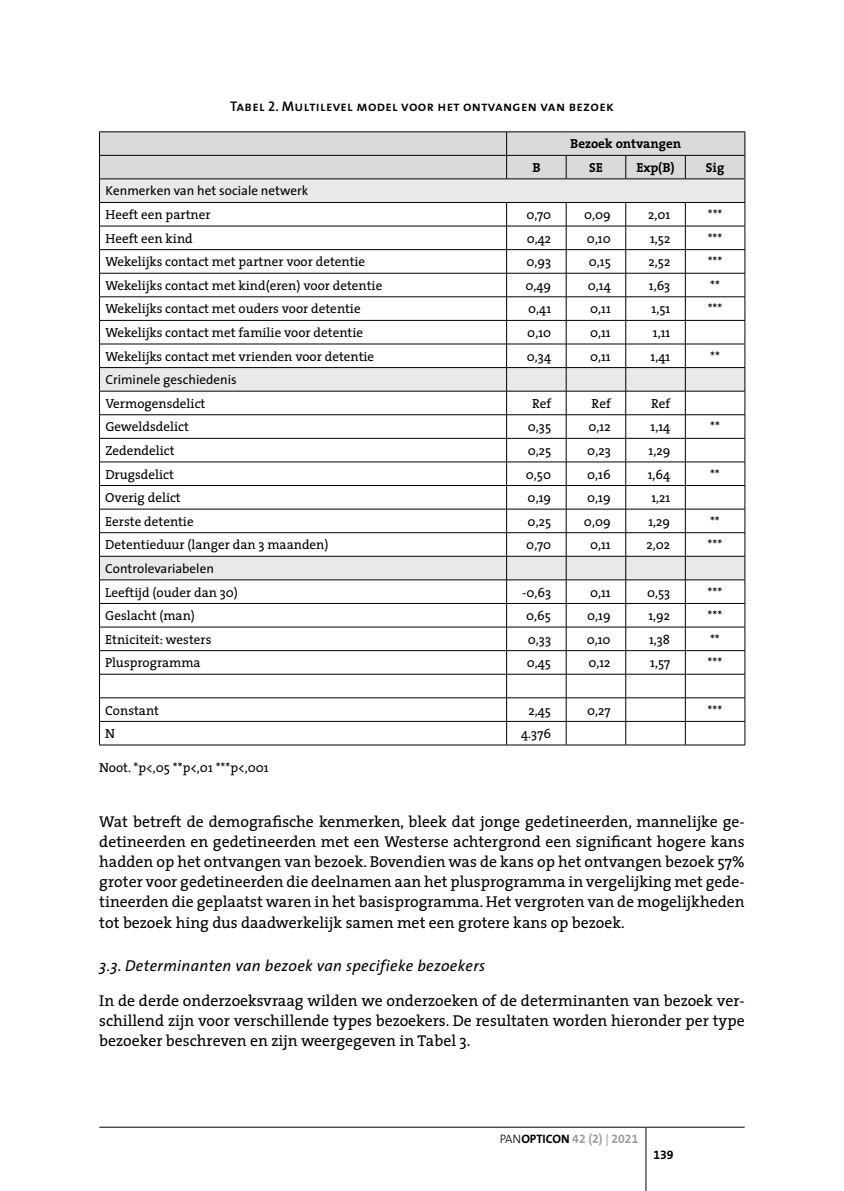
<style>
.page{position:relative;width:844px;height:1191px;background:#fff}
.page>*{position:absolute;margin:0;border:0;box-sizing:border-box;transform-origin:0 0}
.t1{font:15.75px/20.1px "The Serif 5";color:#000;text-align:justify}
.t2{font:italic 15.75px "The Sans 5";letter-spacing:.02em;color:#000}
.t3{font:14px "The Sans 6 Semi Bold Caps";letter-spacing:.02em;color:#000}
.t4{font:13.12px "The Serif 5";color:#000}
.t5{font:13.12px "The Sans 5";color:#000}
.t6{font:700 13.12px "The Serif 7";color:#000}
.t7{font:12.25px "The Sans 7 Bold Expert";color:#9c9c9c}
.t8{font:12.25px "The Sans 7 Bold Expert";color:#000}
.s1{font-family:"The Sans 3 Light Caps";color:#000}
.s2{font-family:"The Sans 7 Bold Caps";color:#000}
.s3{font-family:"The Sans 5"}
</style>
<div class="page">
<hr style="left:99px;top:1126px;width:645px;height:1px;background:#000">
<hr style="left:645px;top:1127px;width:1px;height:64px;background:#000">
<hr style="left:99px;top:131px;width:407px;height:1px;background:#000">
<hr style="left:506px;top:131px;width:60px;height:1px;background:#000">
<hr style="left:566px;top:131px;width:59px;height:1px;background:#000">
<hr style="left:625px;top:131px;width:60px;height:1px;background:#000">
<hr style="left:685px;top:131px;width:60px;height:1px;background:#000">
<svg style="left:99px;top:132px;width:646px;height:613px"></svg>
<hr style="left:99px;top:579px;width:407px;height:1px;background:#000">
<hr style="left:506px;top:579px;width:60px;height:1px;background:#000">
<hr style="left:566px;top:579px;width:59px;height:1px;background:#000">
<hr style="left:625px;top:579px;width:60px;height:1px;background:#000">
<hr style="left:685px;top:579px;width:60px;height:1px;background:#000">
<p class="t3" style="left:230px;top:95px;width:385px">Tabel 2. Multilevel model voor het ontvangen van bezoek</p>
<p class="t6" style="left:570px;top:133px;width:112px">Bezoek ontvangen</p>
<p class="t6" style="left:532px;top:156px;width:10px">B</p>
<p class="t6" style="left:589px;top:156px;width:15px">SE</p>
<p class="t6" style="left:636px;top:156px;width:40px">Exp(B)</p>
<p class="t6" style="left:705px;top:156px;width:20px">Sig</p>
<p class="t5" style="left:105px;top:180px;width:204px">Kenmerken van het sociale netwerk</p>
<p class="t4" style="left:105px;top:204px;width:107px">Heeft een partner</p>
<p class="t4" style="left:526px;top:204px;width:26px">0,70</p>
<p class="t4" style="left:584px;top:204px;width:28px">0,09</p>
<p class="t4" style="left:648px;top:204px;width:24px">2,01</p>
<p class="t4" style="left:707px;top:204px;width:16px">***</p>
<p class="t4" style="left:105px;top:227px;width:89px">Heeft een kind</p>
<p class="t4" style="left:526px;top:227px;width:26px">0,42</p>
<p class="t4" style="left:586px;top:227px;width:25px">0,10</p>
<p class="t4" style="left:650px;top:227px;width:22px">1,52</p>
<p class="t4" style="left:105px;top:251px;width:261px">Wekelijks contact met partner voor detentie</p>
<p class="t4" style="left:526px;top:251px;width:26px">0,93</p>
<p class="t4" style="left:588px;top:251px;width:23px">0,15</p>
<p class="t4" style="left:648px;top:251px;width:23px">2,52</p>
<p class="t4" style="left:707px;top:227px;width:16px">***</p>
<p class="t4" style="left:707px;top:251px;width:16px">***</p>
<p class="t4" style="left:105px;top:274px;width:278px">Wekelijks contact met kind(eren) voor detentie</p>
<p class="t4" style="left:525px;top:274px;width:27px">0,49</p>
<p class="t4" style="left:587px;top:274px;width:24px">0,14</p>
<p class="t4" style="left:648px;top:274px;width:23px">1,63</p>
<p class="t4" style="left:710px;top:274px;width:11px">**</p>
<p class="t4" style="left:105px;top:298px;width:257px">Wekelijks contact met ouders voor detentie</p>
<p class="t4" style="left:528px;top:298px;width:24px">0,41</p>
<p class="t4" style="left:590px;top:298px;width:22px">0,11</p>
<p class="t4" style="left:651px;top:298px;width:20px">1,51</p>
<p class="t4" style="left:707px;top:298px;width:16px">***</p>
<p class="t4" style="left:105px;top:322px;width:259px">Wekelijks contact met familie voor detentie</p>
<p class="t4" style="left:527px;top:322px;width:25px">0,10</p>
<p class="t4" style="left:590px;top:322px;width:22px">0,11</p>
<p class="t4" style="left:652px;top:322px;width:19px">1,11</p>
<p class="t4" style="left:105px;top:345px;width:270px">Wekelijks contact met vrienden voor detentie</p>
<p class="t4" style="left:527px;top:345px;width:26px">0,34</p>
<p class="t4" style="left:590px;top:345px;width:22px">0,11</p>
<p class="t4" style="left:650px;top:345px;width:21px">1,41</p>
<p class="t5" style="left:105px;top:369px;width:133px">Criminele geschiedenis</p>
<p class="t4" style="left:105px;top:392px;width:101px">Vermogensdelict</p>
<p class="t4" style="left:532px;top:392px;width:21px">Ref</p>
<p class="t4" style="left:591px;top:392px;width:21px">Ref</p>
<p class="t4" style="left:651px;top:392px;width:21px">Ref</p>
<p class="t4" style="left:105px;top:416px;width:85px">Geweldsdelict</p>
<p class="t4" style="left:528px;top:416px;width:25px">0,35</p>
<p class="t4" style="left:588px;top:416px;width:24px">0,12</p>
<p class="t4" style="left:650px;top:416px;width:21px">1,14</p>
<p class="t4" style="left:710px;top:345px;width:11px">**</p>
<p class="t4" style="left:710px;top:416px;width:11px">**</p>
<p class="t4" style="left:105px;top:439px;width:71px">Zedendelict</p>
<p class="t4" style="left:527px;top:439px;width:25px">0,25</p>
<p class="t4" style="left:587px;top:439px;width:25px">0,23</p>
<p class="t4" style="left:648px;top:439px;width:23px">1,29</p>
<p class="t4" style="left:105px;top:463px;width:70px">Drugsdelict</p>
<p class="t4" style="left:526px;top:463px;width:27px">0,50</p>
<p class="t4" style="left:587px;top:463px;width:25px">0,16</p>
<p class="t4" style="left:647px;top:463px;width:24px">1,64</p>
<p class="t4" style="left:710px;top:463px;width:11px">**</p>
<p class="t4" style="left:105px;top:487px;width:77px">Overig delict</p>
<p class="t4" style="left:527px;top:487px;width:25px">0,19</p>
<p class="t4" style="left:587px;top:487px;width:25px">0,19</p>
<p class="t4" style="left:651px;top:487px;width:20px">1,21</p>
<p class="t4" style="left:105px;top:510px;width:90px">Eerste detentie</p>
<p class="t4" style="left:527px;top:510px;width:25px">0,25</p>
<p class="t4" style="left:583px;top:510px;width:28px">0,09</p>
<p class="t4" style="left:648px;top:510px;width:23px">1,29</p>
<p class="t4" style="left:709px;top:510px;width:11px">**</p>
<p class="t4" style="left:105px;top:534px;width:225px">Detentieduur (langer dan 3 maanden)</p>
<p class="t4" style="left:526px;top:534px;width:26px">0,70</p>
<p class="t4" style="left:590px;top:534px;width:22px">0,11</p>
<p class="t4" style="left:646px;top:534px;width:25px">2,02</p>
<p class="t5" style="left:105px;top:557px;width:110px">Controlevariabelen</p>
<p class="t4" style="left:105px;top:581px;width:134px">Leeftijd (ouder dan 30)</p>
<p class="t4" style="left:522px;top:581px;width:31px">-0,63</p>
<p class="t4" style="left:590px;top:581px;width:22px">0,11</p>
<p class="t4" style="left:646px;top:581px;width:25px">0,53</p>
<p class="t4" style="left:105px;top:605px;width:91px">Geslacht (man)</p>
<p class="t4" style="left:526px;top:605px;width:26px">0,65</p>
<p class="t4" style="left:587px;top:605px;width:25px">0,19</p>
<p class="t4" style="left:648px;top:605px;width:23px">1,92</p>
<p class="t4" style="left:707px;top:534px;width:16px">***</p>
<p class="t4" style="left:707px;top:581px;width:16px">***</p>
<p class="t4" style="left:707px;top:605px;width:16px">***</p>
<p class="t4" style="left:105px;top:628px;width:108px">Etniciteit: westers</p>
<p class="t4" style="left:527px;top:628px;width:25px">0,33</p>
<p class="t4" style="left:586px;top:628px;width:25px">0,10</p>
<p class="t4" style="left:649px;top:628px;width:23px">1,38</p>
<p class="t4" style="left:709px;top:628px;width:11px">**</p>
<p class="t4" style="left:105px;top:652px;width:97px">Plusprogramma</p>
<p class="t4" style="left:526px;top:652px;width:26px">0,45</p>
<p class="t4" style="left:588px;top:652px;width:24px">0,12</p>
<p class="t4" style="left:650px;top:652px;width:21px">1,57</p>
<p class="t4" style="left:707px;top:652px;width:16px">***</p>
<p class="t4" style="left:105px;top:699px;width:55px">Constant</p>
<p class="t4" style="left:528px;top:699px;width:24px">2,45</p>
<p class="t4" style="left:587px;top:699px;width:25px">0,27</p>
<p class="t4" style="left:105px;top:722px;width:11px">N</p>
<p class="t4" style="left:521px;top:722px;width:31px">4.376</p>
<p class="t4" style="left:99px;top:756px;width:171px">Noot. *p&lt;,05 **p&lt;,01 ***p&lt;,001</p>
<p class="t4" style="left:707px;top:699px;width:16px">***</p>
<p class="t1" style="left:99px;top:811px;width:646px">Wat betreft de demografische kenmerken, bleek dat jonge gedetineerden, mannelijke ge&shy;detineerden en gedetineerden met een Westerse achtergrond een significant hogere kans hadden op het ontvangen van bezoek. Bovendien was de kans op het ontvangen bezoek 57% groter voor gedetineerden die deelnamen aan het plusprogramma in vergelijking met gede&shy;tineerden die geplaatst waren in het basisprogramma. Het vergroten van de mogelijkheden tot bezoek hing dus daadwerkelijk samen met een grotere kans op bezoek.</p>
<p class="t2" style="left:99px;top:953px;width:387px">3.3. Determinanten van bezoek van specifieke bezoekers</p>
<p class="t1" style="left:99px;top:989px;width:646px">In de derde onderzoeksvraag wilden we onderzoeken of de determinanten van bezoek ver&shy;schillend zijn voor verschillende types bezoekers. De resultaten worden hieronder per type bezoeker beschreven en zijn weergegeven in Tabel 3.</p>
<p class="t7" style="left:499px;top:1128px;width:140px"><span class="s1">PAN</span><span class="s2">OPTICON</span> 42 (2) <span class="s3">|</span> 2021</p>
<p class="t8" style="left:653px;top:1144px;width:22px">139</p>
</div>
